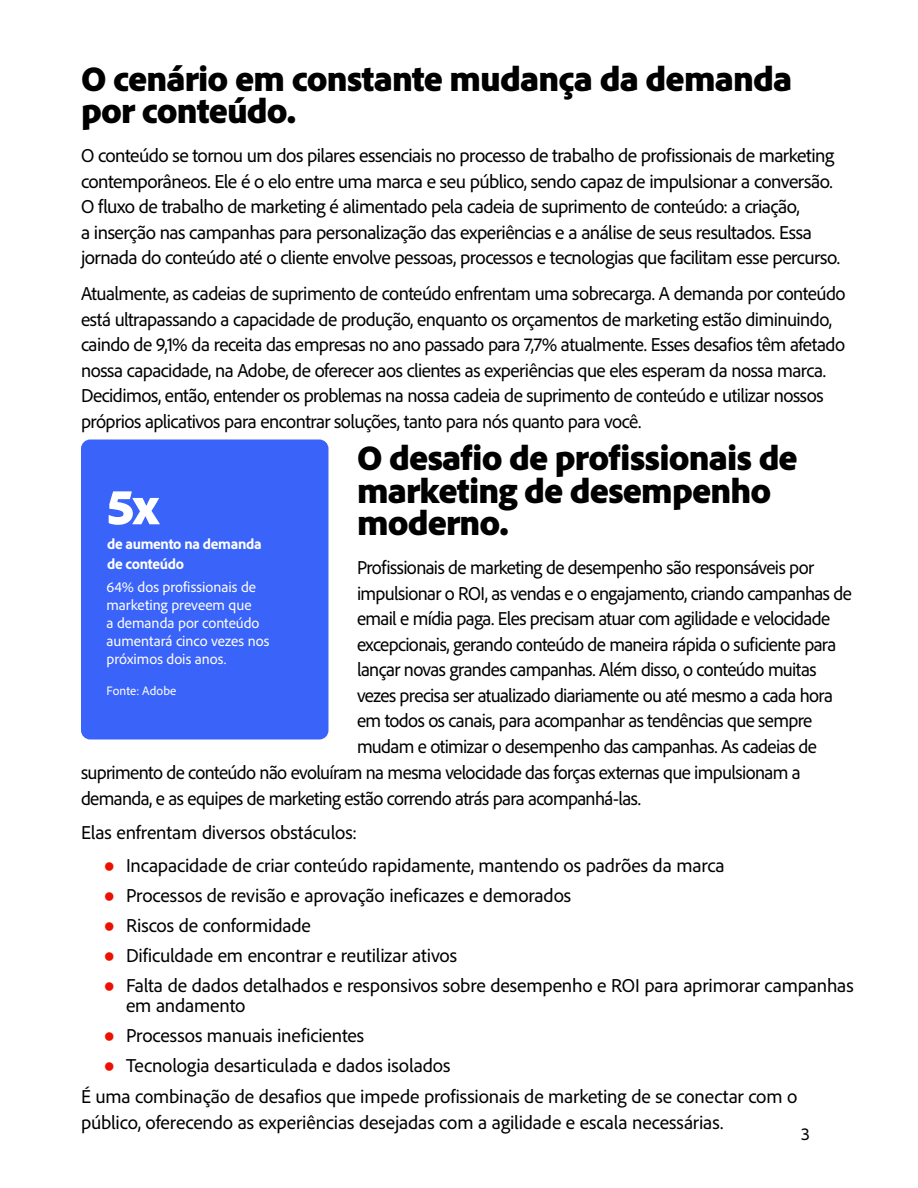
<style>
.page{position:relative;width:918px;height:1188px;background:#fff}
.page>*{position:absolute;margin:0;border:0;box-sizing:border-box;transform-origin:0 0}
.t1{font:900 52.5px "Adobe Clean";color:#fff}
.t2{font:900 36px/32.4px "Adobe Clean";letter-spacing:-.025em;color:#000}
.t3{font:19.5px/25.5px "Adobe Clean";letter-spacing:-.025em;color:#000}
.t4{font:19.5px "Adobe Clean";letter-spacing:-.005em;color:#000}
.t5{font:18px "Adobe Clean";color:#000}
.t6{font:15px/18px "Adobe Clean";color:#fff}
.t7{font:800 15px/20.2px "Adobe Clean";letter-spacing:-.02em;color:#fff}
.t8{font:12.75px "Adobe Clean";letter-spacing:.005em;color:#fff}
.s1{font-family:"Helvetica";color:#eb1000}
</style>
<div class="page">
<div style="left:81px;top:440px;width:247px;height:300px;background:#3a63f9;border-radius:9px"></div>
<h2 class="t2" style="left:81px;top:61px;width:713px">O cenário em constante mudança da demanda por conteúdo.</h2>
<p class="t3" style="left:81px;top:142px;width:761px">O conteúdo se tornou um dos pilares essenciais no processo de trabalho de profissionais de marketing contemporâneos. Ele é o elo entre uma marca e seu público, sendo capaz de impulsionar a conversão.<br>O fluxo de trabalho de marketing é alimentado pela cadeia de suprimento de conteúdo: a criação,<br>a inserção nas campanhas para personalização das experiências e a análise de seus resultados. Essa jornada do conteúdo até o cliente envolve pessoas, processos e tecnologias que facilitam esse percurso.</p>
<p class="t3" style="left:81px;top:280px;width:766px">Atualmente, as cadeias de suprimento de conteúdo enfrentam uma sobrecarga. A demanda por conteúdo está ultrapassando a capacidade de produção, enquanto os orçamentos de marketing estão diminuindo, caindo de 9,1% da receita das empresas no ano passado para 7,7% atualmente. Esses desafios têm afetado nossa capacidade, na Adobe, de oferecer aos clientes as experiências que eles esperam da nossa marca.<br>Decidimos, então, entender os problemas na nossa cadeia de suprimento de conteúdo e utilizar nossos próprios aplicativos para encontrar soluções, tanto para nós quanto para você.</p>
<h2 class="t2" style="left:357px;top:440px;width:442px">O desafio de profissionais de marketing de desempenho moderno.</h2>
<p class="t3" style="left:357px;top:554px;width:497px">Profissionais de marketing de desempenho são responsáveis por impulsionar o ROI, as vendas e o engajamento, criando campanhas de email e mídia paga. Eles precisam atuar com agilidade e velocidade excepcionais, gerando conteúdo de maneira rápida o suficiente para lançar novas grandes campanhas. Além disso, o conteúdo muitas vezes precisa ser atualizado diariamente ou até mesmo a cada hora em todos os canais, para acompanhar as tendências que sempre mudam e otimizar o desempenho das campanhas. As cadeias de</p>
<h1 class="t1" style="left:106px;top:472px;width:54px">5x</h1>
<p class="t7" style="left:107px;top:533px;width:156px">de aumento na demanda de conteúdo</p>
<p class="t6" style="left:106px;top:578px;width:164px">64% dos profissionais de marketing preveem que<br>a demanda por conteúdo aumentará cinco vezes nos próximos dois anos.</p>
<p class="t8" style="left:106px;top:682px;width:71px">Fonte: Adobe</p>
<p class="t3" style="left:81px;top:759px;width:721px">suprimento de conteúdo não evoluíram na mesma velocidade das forças externas que impulsionam a demanda, e as equipes de marketing estão correndo atrás para acompanhá-las.</p>
<p class="t4" style="left:81px;top:820px;width:277px">Elas enfrentam diversos obstáculos:</p>
<p class="t3" style="left:104px;top:852px;width:623px"><span class="s1">●</span> Incapacidade de criar conteúdo rapidamente, mantendo os padrões da marca</p>
<p class="t4" style="left:104px;top:883px;width:469px"><span class="s1">●</span> Processos de revisão e aprovação ineficazes e demorados</p>
<p class="t4" style="left:104px;top:913px;width:209px"><span class="s1">●</span> Riscos de conformidade</p>
<p class="t3" style="left:104px;top:942px;width:355px"><span class="s1">●</span> Dificuldade em encontrar e reutilizar ativos</p>
<p class="t3" style="left:126px;top:975px;width:729px;line-height:19.5px;text-indent:-23px"><span class="s1">●</span> Falta de dados detalhados e responsivos sobre desempenho e ROI para aprimorar campanhas em andamento</p>
<p class="t3" style="left:104px;top:1022px;width:262px"><span class="s1">●</span> Processos manuais ineficientes</p>
<p class="t3" style="left:81px;top:1049px;width:718px;line-height:31.5px;text-indent:23px"><span class="s1">●</span> Tecnologia desarticulada e dados isolados<br>É uma combinação de desafios que impede profissionais de marketing de se conectar com o</p>
<p class="t4" style="left:81px;top:1110px;width:644px">público, oferecendo as experiências desejadas com a agilidade e escala necessárias.</p>
<p class="t5" style="left:801px;top:1123px;width:10px">3</p>
</div>
